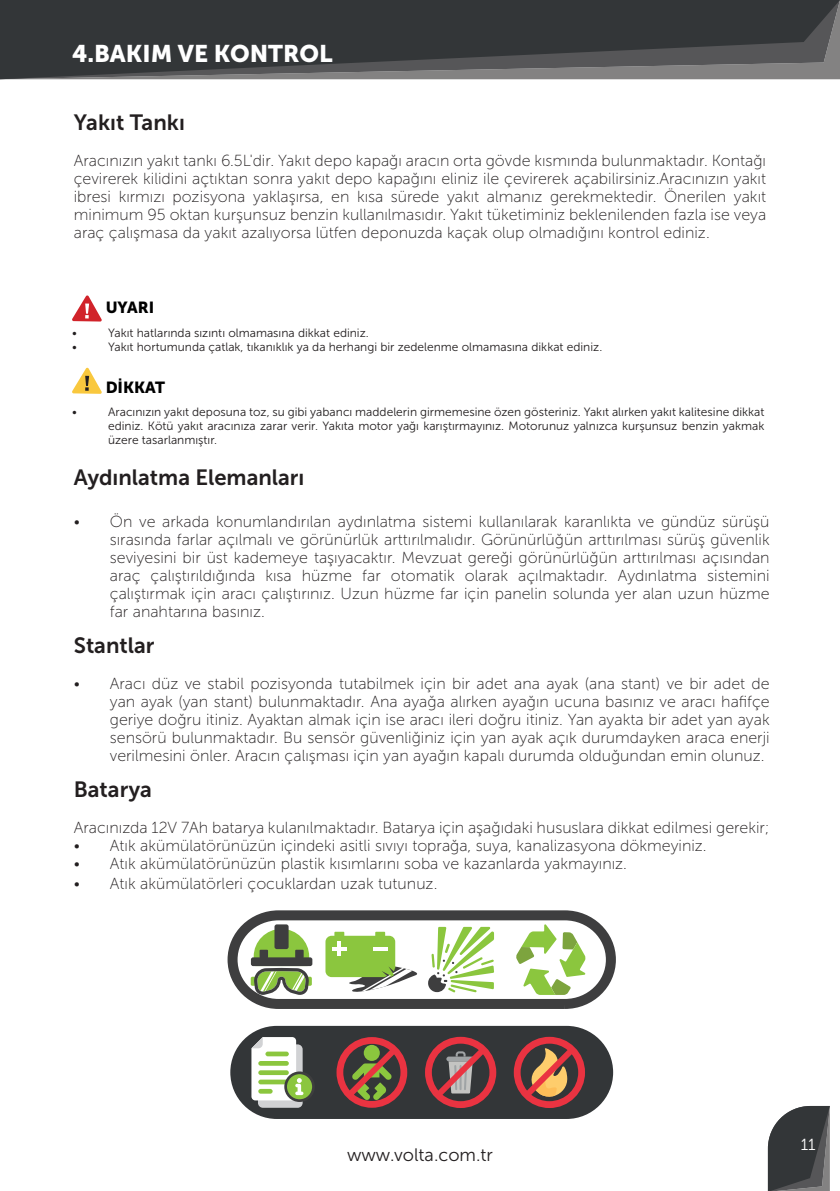
<style>
.page{position:relative;width:840px;height:1191px;background:#fff}
.page>*{position:absolute;margin:0;border:0;box-sizing:border-box;transform-origin:0 0}
.t1{font:24px "Museo Sans 900";color:#fff}
.t2{font:22px "Museo Sans 700";color:#231f20}
.t3{font:18px "Museo Sans 300";color:#231f20}
.t4{font:16px/18px "Museo Sans 100";color:#231f20;text-align:justify}
.t5{font:16px "Museo Sans 900";color:#000}
.t6{font:16px "Museo Sans 300";color:#fff}
.t7{font:12px/14px "Museo Sans 300";color:#231f20;text-align:justify}
</style>
<div class="page">
<svg style="left:767px;top:1106px;width:62px;height:85px"></svg>
<svg style="left:0;top:0;width:839px;height:79px;fill:#333638"></svg>
<svg style="left:72px;top:367px;width:30px;height:27px"></svg>
<svg style="left:72px;top:295px;width:30px;height:26px"></svg>
<div style="left:230px;top:1026px;width:382px;height:93px;background:#333638;border-radius:47px"></div>
<svg style="left:227px;top:910px;width:389px;height:99px"></svg>
<svg style="left:513px;top:1036px;width:71px;height:72px"></svg>
<svg style="left:515px;top:924px;width:70px;height:71px"></svg>
<svg style="left:425px;top:1036px;width:71px;height:72px"></svg>
<svg style="left:428px;top:927px;width:66px;height:65px"></svg>
<svg style="left:284px;top:1071px;width:30px;height:31px"></svg>
<div style="left:287px;top:1074px;width:25px;height:25px;background:#8bc63e;border-radius:50%"></div>
<svg style="left:251px;top:1037px;width:52px;height:70px"></svg>
<div style="left:274px;top:924px;width:14px;height:25px;background:#3e3e3f;border-radius:2px"></div>
<svg style="left:250px;top:929px;width:62px;height:66px"></svg>
<svg style="left:336px;top:1037px;width:71px;height:70px"></svg>
<svg style="left:325px;top:931px;width:93px;height:61px"></svg>
<hr style="left:332px;top:947px;width:14px;height:3px;background:#fff">
<hr style="left:337px;top:941px;width:4px;height:15px;background:#fff">
<hr style="left:372px;top:947px;width:15px;height:3px;background:#fff">
<p class="t1" style="left:72px;top:40px;width:262px">4.BAKIM VE KONTROL</p>
<p class="t2" style="left:74px;top:110px;width:112px">Yakıt Tankı</p>
<p class="t4" style="left:74px;top:151px;width:693px">Aracınızın yakıt tankı 6.5L'dir. Yakıt depo kapağı aracın orta gövde kısmında bulunmaktadır. Kontağı çevirerek kilidini açtıktan sonra yakıt depo kapağını eliniz ile çevirerek açabilirsiniz.Aracınızın yakıt ibresi kırmızı pozisyona yaklaşırsa, en kısa sürede yakıt almanız gerekmektedir. Önerilen yakıt minimum 95 oktan kurşunsuz benzin kullanılmasıdır. Yakıt tüketiminiz beklenilenden fazla ise veya araç çalışmasa da yakıt azalıyorsa lütfen deponuzda kaçak olup olmadığını kontrol ediniz.</p>
<p class="t5" style="left:106px;top:298px;width:50px">UYARI</p>
<p class="t7" style="left:72px;top:326px;width:6px">•</p>
<p class="t7" style="left:108px;top:326px;width:262px">Yakıt hatlarında sızıntı olmamasına dikkat ediniz.</p>
<p class="t7" style="left:72px;top:340px;width:6px">•</p>
<p class="t7" style="left:108px;top:340px;width:495px">Yakıt hortumunda çatlak, tıkanıklık ya da herhangi bir zedelenme olmamasına dikkat ediniz.</p>
<p class="t5" style="left:106px;top:378px;width:61px">DİKKAT</p>
<p class="t7" style="left:72px;top:404px;width:6px">•</p>
<p class="t7" style="left:108px;top:404px;width:657px">Aracınızın yakıt deposuna toz, su gibi yabancı maddelerin girmemesine özen gösteriniz. Yakıt alırken yakıt kalitesine dikkat ediniz. Kötü yakıt aracınıza zarar verir. Yakıta motor yağı karıştırmayınız. Motorunuz yalnızca kurşunsuz benzin yakmak üzere tasarlanmıştır.</p>
<p class="t2" style="left:74px;top:465px;width:232px">Aydınlatma Elemanları</p>
<p class="t4" style="left:110px;top:513px;width:661px;text-indent:-36px">• Ön ve arkada konumlandırılan aydınlatma sistemi kullanılarak karanlıkta ve gündüz sürüşü sırasında farlar açılmalı ve görünürlük arttırılmalıdır. Görünürlüğün arttırılması sürüş güvenlik seviyesini bir üst kademeye taşıyacaktır. Mevzuat gereği görünürlüğün arttırılması açısından araç çalıştırıldığında kısa hüzme far otomatik olarak açılmaktadır. Aydınlatma sistemini çalıştırmak için aracı çalıştırınız. Uzun hüzme far için panelin solunda yer alan uzun hüzme far anahtarına basınız.</p>
<p class="t2" style="left:74px;top:633px;width:82px">Stantlar</p>
<p class="t4" style="left:110px;top:675px;width:661px;text-indent:-36px">• Aracı düz ve stabil pozisyonda tutabilmek için bir adet ana ayak (ana stant) ve bir adet de yan ayak (yan stant) bulunmaktadır. Ana ayağa alırken ayağın ucuna basınız ve aracı hafifçe geriye doğru itiniz. Ayaktan almak için ise aracı ileri doğru itiniz. Yan ayakta bir adet yan ayak sensörü bulunmaktadır. Bu sensör güvenliğiniz için yan ayak açık durumdayken araca enerji verilmesini önler. Aracın çalışması için yan ayağın kapalı durumda olduğundan emin olunuz.</p>
<p class="t2" style="left:74px;top:777px;width:80px">Batarya</p>
<p class="t4" style="left:74px;top:819px;width:697px">Aracınızda 12V 7Ah batarya kulanılmaktadır. Batarya için aşağıdaki hususlara dikkat edilmesi gerekir;</p>
<p class="t4" style="left:74px;top:837px;width:634px">• Atık akümülatörünüzün içindeki asitli sıvıyı toprağa, suya, kanalizasyona dökmeyiniz.</p>
<p class="t4" style="left:74px;top:855px;width:554px">• Atık akümülatörünüzün plastik kısımlarını soba ve kazanlarda yakmayınız.</p>
<p class="t4" style="left:74px;top:875px;width:365px">• Atık akümülatörleri çocuklardan uzak tutunuz.</p>
<p class="t3" style="left:347px;top:1145px;width:147px">www.volta.com.tr</p>
<p class="t6" style="left:800px;top:1136px;width:16px">11</p>
</div>
